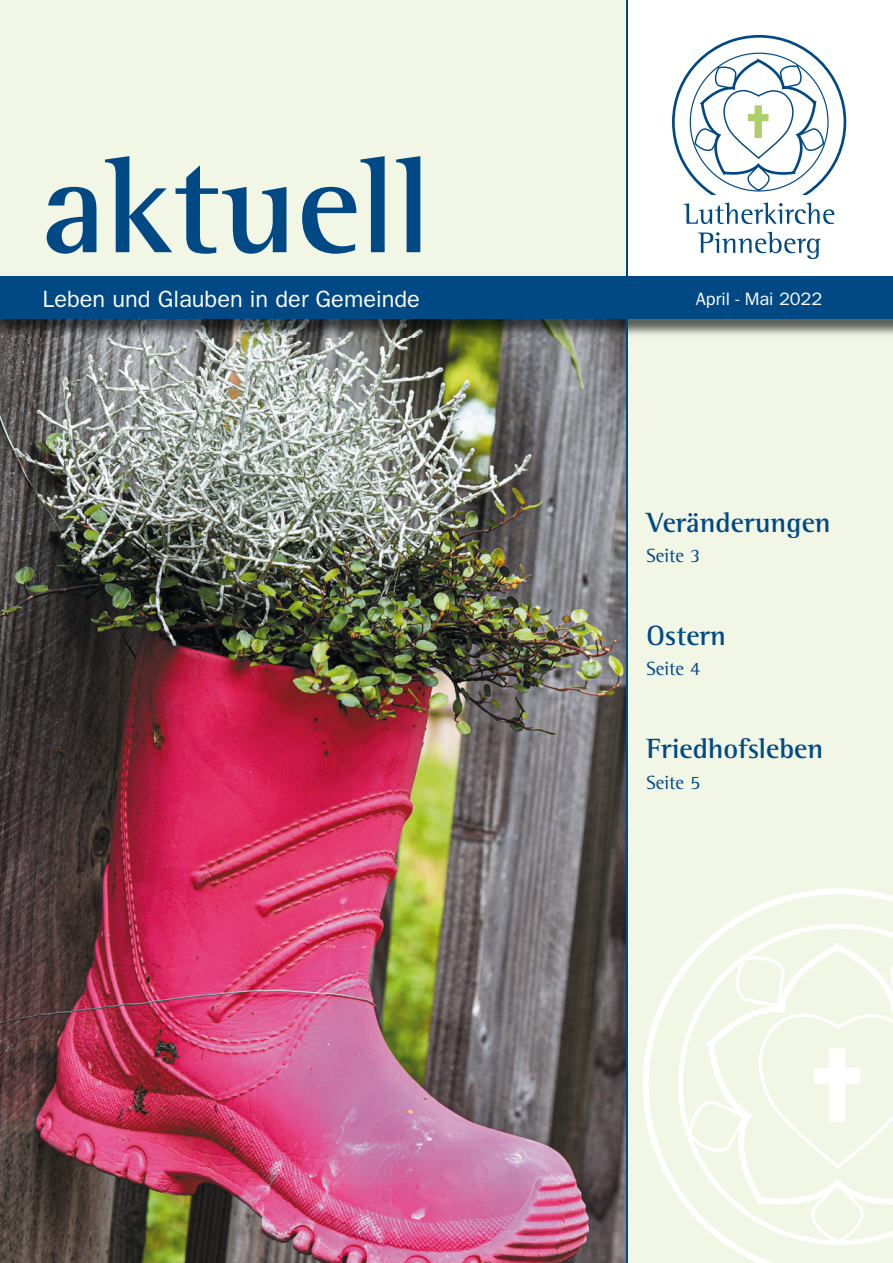
<style>
.page{position:relative;width:893px;height:1263px;background:#fff}
.page>*{position:absolute;margin:0;border:0;box-sizing:border-box;transform-origin:0 0}
.t1{font:700 137.25px "Rotis Semi Serif";color:#004985}
.t2{font:700 28.5px "Rotis Semi Serif";color:#004985}
.t3{font:23.7px "Franklin Gothic";color:#fff}
.t4{font:19.5px "Rotis Semi Serif";color:#004985}
.t5{font:18px "Franklin Gothic";color:#fff}
</style>
<div class="page">
<img style="left:0;top:319px;width:626px;height:944px">
<div style="left:0;top:0;width:627px;height:308px;background:#f1f6e5"></div>
<div style="left:627px;top:289px;width:266px;height:974px;background:#f1f6e5"></div>
<div style="left:0;top:276px;width:893px;height:43px;background:#004985"></div>
<svg style="left:672px;top:35px;width:174px;height:159px"></svg>
<svg style="left:683px;top:203px;width:151px;height:21px"></svg>
<svg style="left:698px;top:232px;width:123px;height:27px"></svg>
<svg style="left:643px;top:888px;width:250px;height:375px"></svg>
<div style="left:814px;top:1067px;width:46px;height:17px;background:#fff"></div>
<div style="left:829px;top:1048px;width:16px;height:74px;background:#fff"></div>
<hr style="left:626px;top:0;width:2px;height:1263px;background:#004985">
<h1 class="t1" style="left:43px;top:124px;width:391px">aktuell</h1>
<p class="t3" style="left:43px;top:286px;width:379px">Leben und Glauben in der Gemeinde</p>
<p class="t5" style="left:696px;top:288px;width:128px">April - Mai 2022</p>
<p class="t2" style="left:646px;top:505px;width:186px">Veränderungen</p>
<p class="t4" style="left:646px;top:544px;width:55px">Seite 3</p>
<p class="t2" style="left:646px;top:619px;width:81px">Ostern</p>
<p class="t4" style="left:646px;top:657px;width:55px">Seite 4</p>
<p class="t2" style="left:646px;top:732px;width:178px">Friedhofsleben</p>
<p class="t4" style="left:646px;top:771px;width:55px">Seite 5</p>
</div>
